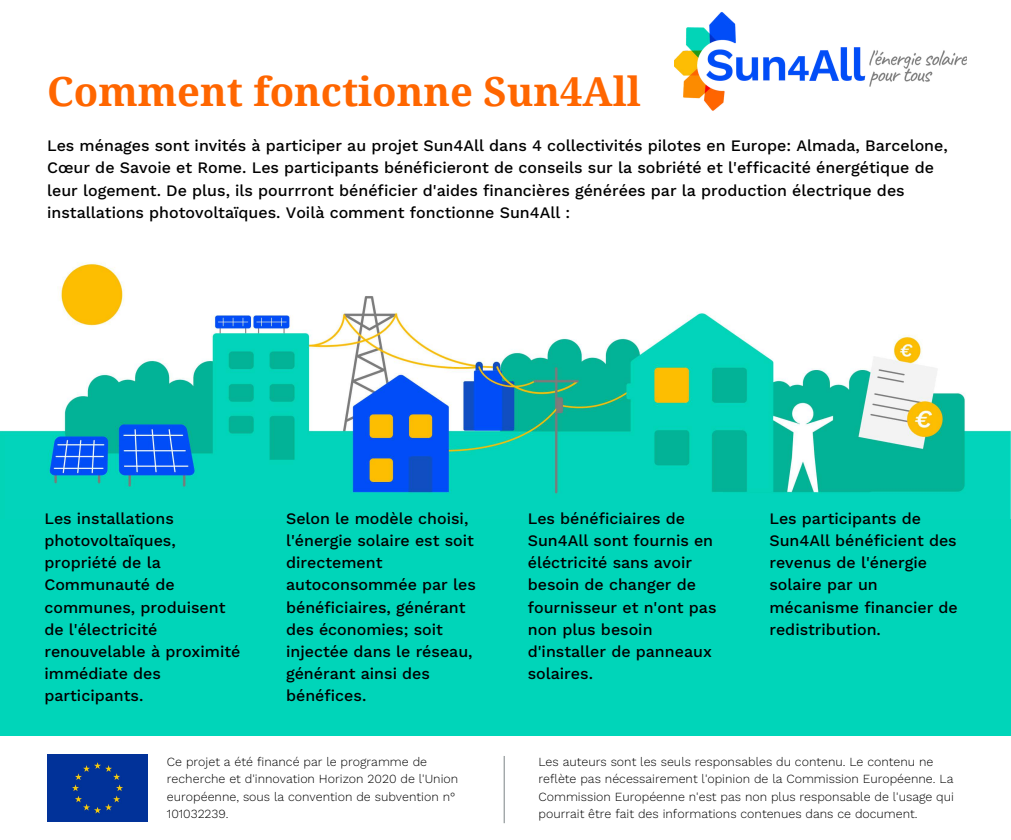
<style>
.page{position:relative;width:1011px;height:840px;background:#fff}
.page>*{position:absolute;margin:0;border:0;box-sizing:border-box;transform-origin:0 0}
.t1{font:700 40px "Noto Serif";color:#f60}
.t2{font:500 16px/22.2px "Work Sans";color:#000}
.t3{font:300 12.44px/17.4px "Work Sans";color:#000}
</style>
<div class="page">
<div style="left:0;top:509px;width:1011px;height:320px;background:#00d5b9"></div>
<img style="left:0;top:262px;width:1010px;height:247px">
<img style="left:674px;top:12px;width:292px;height:99px">
<div style="left:0;top:736px;width:1011px;height:102px;background:#fff"></div>
<div style="left:47px;top:754px;width:101px;height:68px;background:#013299"></div>
<hr style="left:504px;top:756px;width:1px;height:67px;background:#7c8386">
<h1 class="t1" style="left:47px;top:63px;width:595px">Comment fonctionne Sun4All</h1>
<p class="t2" style="left:47px;top:135px;width:902px">Les ménages sont invités à participer au projet Sun4All dans 4 collectivités pilotes en Europe: Almada, Barcelone, Cœur de Savoie et Rome. Les participants bénéficieront de conseils sur la sobriété et l'efficacité énergétique de leur logement. De plus, ils pourrront bénéficier d'aides financières générées par la production électrique des installations photovoltaïques. Voilà comment fonctionne Sun4All :</p>
<p class="t2" style="left:44px;top:507px;width:197px">Les installations photovoltaïques, propriété de la<br>Communauté de communes, produisent de l'électricité renouvelable à proximité immédiate des participants.</p>
<p class="t2" style="left:286px;top:507px;width:191px">Selon le modèle choisi, l'énergie solaire est soit directement autoconsommée par les bénéficiaires, générant des économies; soit injectée dans le réseau, générant ainsi des bénéfices.</p>
<p class="t2" style="left:528px;top:507px;width:190px">Les bénéficiaires de<br>Sun4All sont fournis en éléctricité sans avoir besoin de changer de fournisseur et n'ont pas non plus besoin d'installer de panneaux solaires.</p>
<p class="t2" style="left:769px;top:507px;width:190px">Les participants de<br>Sun4All bénéficient des revenus de l'énergie solaire par un mécanisme financier de redistribution.</p>
<p class="t3" style="left:167px;top:753px;width:293px">Ce projet a été financé par le programme de recherche et d'innovation Horizon 2020 de l'Union européenne, sous la convention de subvention n° 101032239.</p>
<p class="t3" style="left:538px;top:753px;width:417px">Les auteurs sont les seuls responsables du contenu. Le contenu ne reflète pas nécessairement l'opinion de la Commission Européenne. La Commission Européenne n'est pas non plus responsable de l'usage qui pourrait être fait des informations contenues dans ce document.</p>
</div>
